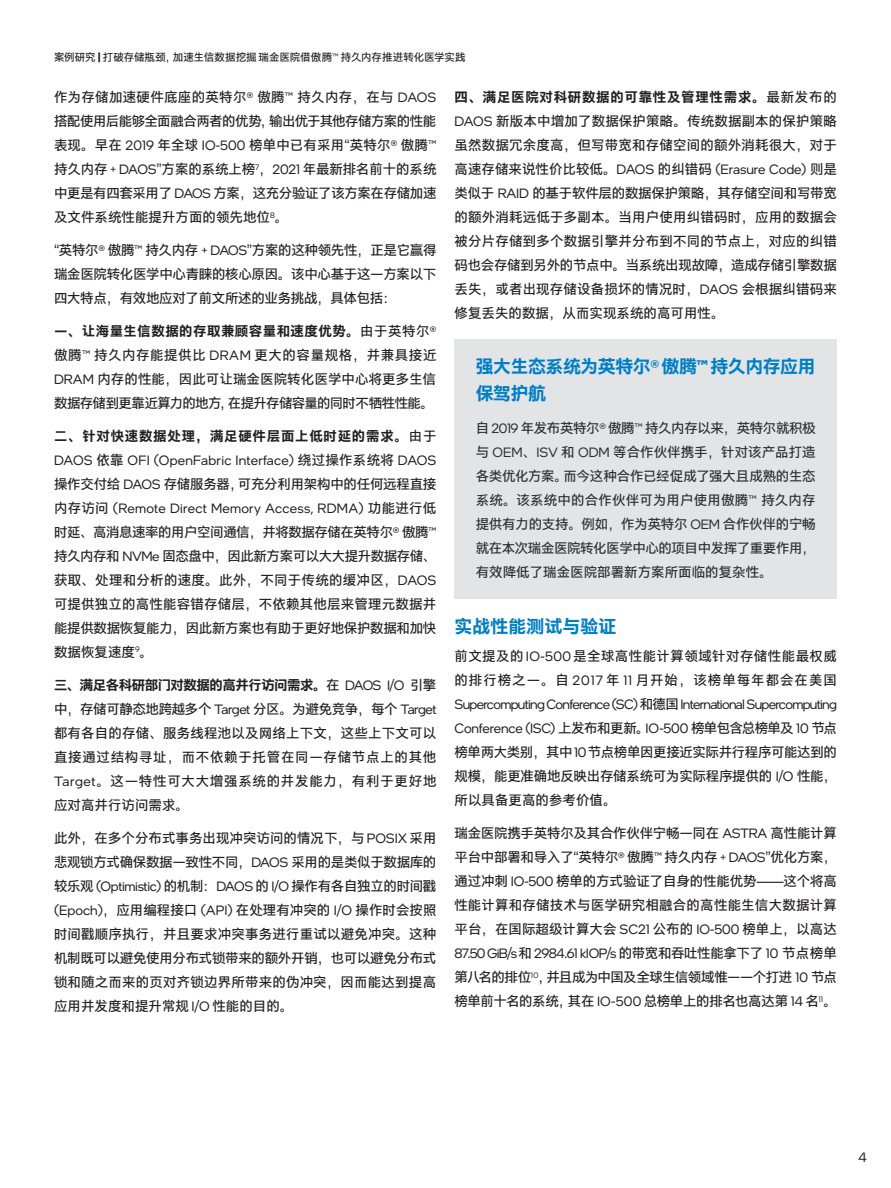
<style>
.page{position:relative;width:891px;height:1188px;background:#fff}
.page>*{position:absolute;margin:0;border:0;box-sizing:border-box;transform-origin:0 0}
.CopyHeaderBlue{font:700 18px/27px "Intel Clear Hans";letter-spacing:-.03em;color:#007ec5}
.CopyHeaderBlue-2{font:700 18px "Intel Clear Hans";color:#007ec5}
.MainCopy___Caption{font:13.5px/24px "Intel Clear Hans";letter-spacing:-.02em;color:#231f20;text-align:justify}
.MainCopy___Caption-2{font:13.5px/24px "Intel Clear Hans";letter-spacing:-.015em;color:#2d2f2e;text-align:justify}
.MainCopy___Caption-3{font:13.5px "Intel One Display";color:#231f20}
.Document_Header{font:10.5px "Intel Clear Hans";color:#231f20}
.s1{font-family:"Intel One Display";font-weight:700}
.s2{font-family:"Intel One Display"}
.s3{font-weight:700}
</style>
<div class="page">
<div style="left:454px;top:339px;width:383px;height:259px;background:#e3e4e6"></div>
<p class="Document_Header" style="left:54px;top:52px;width:413px">案例研究 <span class="s1">|</span> 打破存储瓶颈，加速生信数据挖掘瑞金医院借傲腾<span class="s2">™</span> 持久内存推进转化医学实践</p>
<p class="MainCopy___Caption" style="left:54px;top:85px;width:384px">作为存储加速硬件底座的英特尔<span class="s2">®</span> 傲腾<span class="s2">™</span> 持久内存，在与 <span class="s2">DAOS</span>搭配使用后能够全面融合两者的优势，输出优于其他存储方案的性能表现。早在 <span class="s2">2019</span> 年全球 <span class="s2">IO-500</span> 榜单中已有采用“英特尔<span class="s2">®</span> 傲腾<span class="s2">™</span>持久内存 <span class="s2">+ DAOS</span>”方案的系统上榜<sup>7</sup>，<span class="s2">2021</span> 年最新排名前十的系统中更是有四套采用了 <span class="s2">DAOS</span> 方案，这充分验证了该方案在存储加速及文件系统性能提升方面的领先地位<sup>8</sup>。</p>
<p class="MainCopy___Caption" style="left:54px;top:238px;width:384px">“英特尔<span class="s2">®</span> 傲腾<span class="s2">™</span> 持久内存 <span class="s2">+ DAOS</span>”方案的这种领先性，正是它赢得瑞金医院转化医学中心青睐的核心原因。该中心基于这一方案以下四大特点，有效地应对了前文所述的业务挑战，具体包括：</p>
<p class="MainCopy___Caption" style="left:54px;top:319px;width:384px"><span class="s3">一、让海量生信数据的存取兼顾容量和速度优势。</span>由于英特尔<span class="s2">®</span>傲腾<span class="s2">™</span> 持久内存能提供比 <span class="s2">DRAM</span> 更大的容量规格，并兼具接近<span class="s2">DRAM</span> 内存的性能，因此可让瑞金医院转化医学中心将更多生信数据存储到更靠近算力的地方，在提升存储容量的同时不牺牲性能。</p>
<p class="MainCopy___Caption" style="left:54px;top:424px;width:384px"><span class="s3">二、针对快速数据处理，满足硬件层面上低时延的需求。</span>由于<span class="s2">DAOS</span> 依靠 <span class="s2">OFI (OpenFabric Interface)</span> 绕过操作系统将 <span class="s2">DAOS</span>操作交付给 <span class="s2">DAOS</span> 存储服务器，可充分利用架构中的任何远程直接内存访问 <span class="s2">(Remote Direct Memory Access, RDMA)</span> 功能进行低时延、高消息速率的用户空间通信，并将数据存储在英特尔<span class="s2">®</span> 傲腾<span class="s2">™</span>持久内存和 <span class="s2">NVMe</span> 固态盘中，因此新方案可以大大提升数据存储、获取、处理和分析的速度。此外，不同于传统的缓冲区，<span class="s2">DAOS</span>可提供独立的高性能容错存储层，不依赖其他层来管理元数据并能提供数据恢复能力，因此新方案也有助于更好地保护数据和加快数据恢复速度<sup>9</sup>。</p>
<p class="MainCopy___Caption" style="left:54px;top:673px;width:384px"><span class="s3">三、满足各科研部门对数据的高并行访问需求。</span>在 <span class="s2">DAOS I/O</span> 引擎中，存储可静态地跨越多个 <span class="s2">Target</span> 分区。为避免竞争，每个 <span class="s2">Target</span>都有各自的存储、服务线程池以及网络上下文，这些上下文可以直接通过结构寻址，而不依赖于托管在同一存储节点上的其他<span class="s2">Target</span>。这一特性可大大增强系统的并发能力，有利于更好地应对高并行访问需求。</p>
<p class="MainCopy___Caption" style="left:54px;top:826px;width:384px">此外，在多个分布式事务出现冲突访问的情况下，与 <span class="s2">POSIX</span> 采用悲观锁方式确保数据一致性不同，<span class="s2">DAOS</span> 采用的是类似于数据库的较乐观 <span class="s2">(Optimistic)</span> 的机制：<span class="s2">DAOS</span> 的 <span class="s2">I/O</span> 操作有各自独立的时间戳<span class="s2">(Epoch)</span>，应用编程接口 <span class="s2">(API)</span> 在处理有冲突的 <span class="s2">I/O</span> 操作时会按照时间戳顺序执行，并且要求冲突事务进行重试以避免冲突。这种机制既可以避免使用分布式锁带来的额外开销，也可以避免分布式锁和随之而来的页对齐锁边界所带来的伪冲突，因而能达到提高应用并发度和提升常规 <span class="s2">I/O</span> 性能的目的。</p>
<p class="MainCopy___Caption" style="left:454px;top:85px;width:384px"><span class="s3">四、满足医院对科研数据的可靠性及管理性需求。</span>最新发布的<span class="s2">DAOS</span> 新版本中增加了数据保护策略。传统数据副本的保护策略虽然数据冗余度高，但写带宽和存储空间的额外消耗很大，对于高速存储来说性价比较低。<span class="s2">DAOS</span> 的纠错码 <span class="s2">(Erasure Code)</span> 则是类似于 <span class="s2">RAID</span> 的基于软件层的数据保护策略，其存储空间和写带宽的额外消耗远低于多副本。当用户使用纠错码时，应用的数据会被分片存储到多个数据引擎并分布到不同的节点上，对应的纠错码也会存储到另外的节点中。当系统出现故障，造成存储引擎数据丢失，或者出现存储设备损坏的情况时，<span class="s2">DAOS</span> 会根据纠错码来修复丢失的数据，从而实现系统的高可用性。</p>
<p class="CopyHeaderBlue" style="left:476px;top:353px;width:341px">强大生态系统为英特尔<span class="s2">®</span> 傲腾<span class="s2">™</span> 持久内存应用保驾护航</p>
<p class="MainCopy___Caption-2" style="left:476px;top:416px;width:341px">自 <span class="s2">2019</span> 年发布英特尔<span class="s2">®</span> 傲腾<span class="s2">™</span> 持久内存以来，英特尔就积极与 <span class="s2">OEM</span>、<span class="s2">ISV</span> 和 <span class="s2">ODM</span> 等合作伙伴携手，针对该产品打造各类优化方案。而今这种合作已经促成了强大且成熟的生态系统。该系统中的合作伙伴可为用户使用傲腾<span class="s2">™</span> 持久内存提供有力的支持。例如，作为英特尔 <span class="s2">OEM</span> 合作伙伴的宁畅就在本次瑞金医院转化医学中心的项目中发挥了重要作用，有效降低了瑞金医院部署新方案所面临的复杂性。</p>
<p class="CopyHeaderBlue-2" style="left:454px;top:616px;width:163px">实战性能测试与验证</p>
<p class="MainCopy___Caption" style="left:454px;top:644px;width:384px">前文提及的 <span class="s2">IO-500</span> 是全球高性能计算领域针对存储性能最权威的排行榜之一。自 <span class="s2">2017</span> 年 <span class="s2">11</span> 月开始，该榜单每年都会在美国<span class="s2">Supercomputing Conference (SC)</span> 和德国 <span class="s2">International Supercomputing Conference (ISC)</span> 上发布和更新。<span class="s2">IO-500</span> 榜单包含总榜单及 <span class="s2">10</span> 节点榜单两大类别，其中 <span class="s2">10</span> 节点榜单因更接近实际并行程序可能达到的规模，能更准确地反映出存储系统可为实际程序提供的 <span class="s2">I/O</span> 性能，所以具备更高的参考价值。</p>
<p class="MainCopy___Caption" style="left:454px;top:821px;width:384px">瑞金医院携手英特尔及其合作伙伴宁畅一同在 <span class="s2">ASTRA</span> 高性能计算平台中部署和导入了“英特尔<span class="s2">®</span> 傲腾<span class="s2">™</span> 持久内存 <span class="s2">+ DAOS</span>”优化方案，通过冲刺 <span class="s2">IO-500</span> 榜单的方式验证了自身的性能优势——这个将高性能计算和存储技术与医学研究相融合的高性能生信大数据计算平台，在国际超级计算大会 <span class="s2">SC21</span> 公布的 <span class="s2">IO-500</span> 榜单上，以高达<span class="s2">87.50 GiB/s</span> 和 <span class="s2">2984.61 kIOP/s</span> 的带宽和吞吐性能拿下了 <span class="s2">10</span> 节点榜单第八名的排位<sup>10</sup>，并且成为中国及全球生信领域惟一一个打进 <span class="s2">10</span> 节点榜单前十名的系统，其在 <span class="s2">IO-500</span> 总榜单上的排名也高达第 <span class="s2">14</span> 名<sup>11</sup>。</p>
<p class="MainCopy___Caption-3" style="left:858px;top:1149px;width:10px">4</p>
</div>
